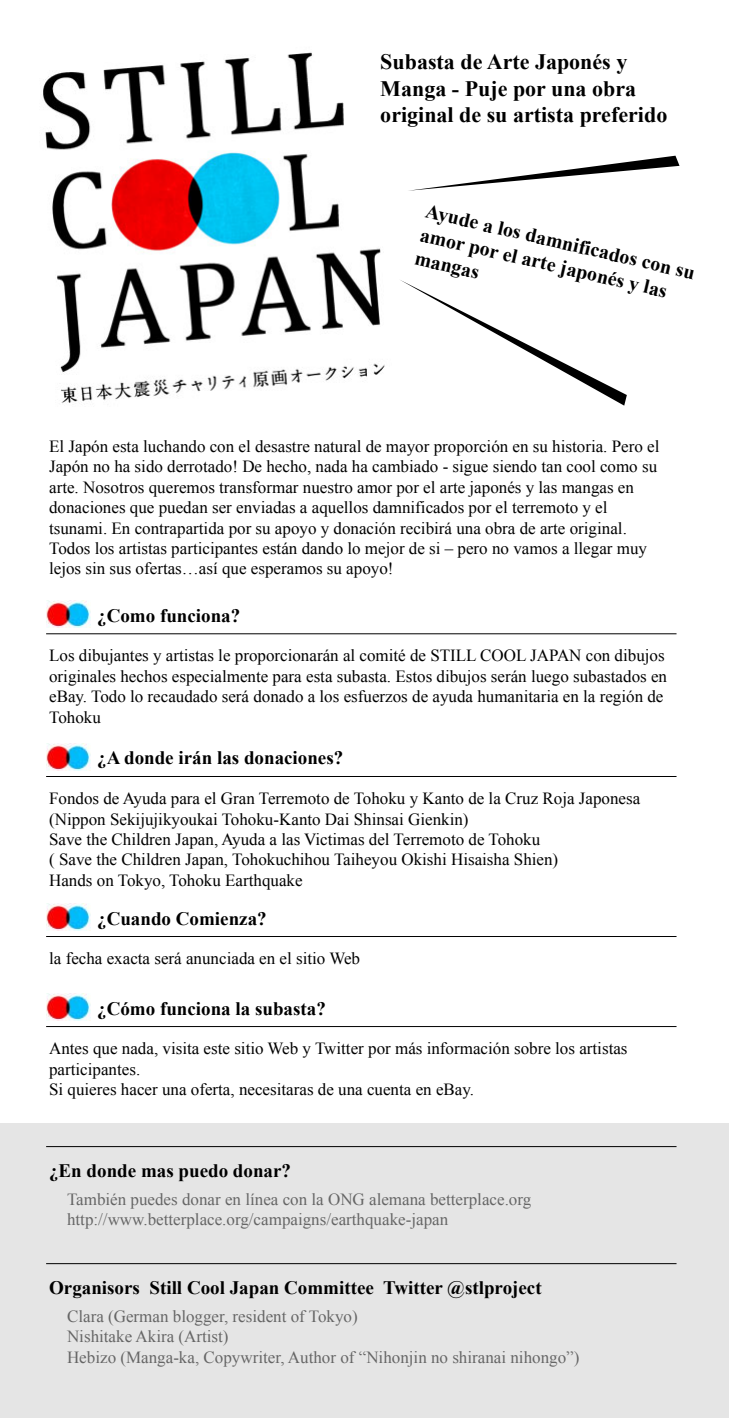
<style>
.page{position:relative;width:729px;height:1418px;background:#fff}
.page>*{position:absolute;margin:0;border:0;box-sizing:border-box;transform-origin:0 0}
.t1{font:700 22px/26.4px "Times New Roman";color:#000}
.t2{font:700 20px/23.9px "Times New Roman";color:#000}
.t3{font:700 19px "Times New Roman";color:#000}
.t4{font:17px/20.4px "Times New Roman";color:#000}
.t5{font:17px/20.4px "Times New Roman";color:#666}
</style>
<div class="page">
<img style="left:43px;top:52px;width:342px;height:351px">
<img style="left:46px;top:600px;width:44px;height:27px">
<svg style="left:409px;top:156px;width:270px;height:35px"></svg>
<svg style="left:400px;top:280px;width:226px;height:125px"></svg>
<img style="left:46px;top:743px;width:44px;height:27px">
<img style="left:46px;top:903px;width:44px;height:27px">
<img style="left:46px;top:993px;width:44px;height:27px">
<div style="left:0;top:1123px;width:729px;height:294px;background:#e5e5e5"></div>
<p class="t1" style="left:380px;top:48px;width:288px">Subasta de Arte Japonés y<br>Manga - Puje por una obra original de su artista preferido</p>
<p class="t2" style="left:428px;top:199px;width:277px;rotate:13deg">Ayude a los damnificados con su amor por el arte japonés y las mangas</p>
<p class="t4" style="left:49px;top:436px;width:611px">El Japón esta luchando con el desastre natural de mayor proporción en su historia. Pero el Japón no ha sido derrotado! De hecho, nada ha cambiado - sigue siendo tan cool como su arte. Nosotros queremos transformar nuestro amor por el arte japonés y las mangas en donaciones que puedan ser enviadas a aquellos damnificados por el terremoto y el tsunami. En contrapartida por su apoyo y donación recibirá una obra de arte original.<br>Todos los artistas participantes están dando lo mejor de si – pero no vamos a llegar muy lejos sin sus ofertas…así que esperamos su apoyo!</p>
<p class="t3" style="left:97px;top:602px;width:145px">¿Como funciona?</p>
<p class="t4" style="left:49px;top:645px;width:619px">Los dibujantes y artistas le proporcionarán al comité de STILL COOL JAPAN con dibujos originales hechos especialmente para esta subasta. Estos dibujos serán luego subastados en eBay. Todo lo recaudado será donado a los esfuerzos de ayuda humanitaria en la región de Tohoku</p>
<p class="t3" style="left:97px;top:745px;width:247px">¿A donde irán las donaciones?</p>
<p class="t4" style="left:49px;top:788px;width:592px">Fondos de Ayuda para el Gran Terremoto de Tohoku y Kanto de la Cruz Roja Japonesa (Nippon Sekijujikyoukai Tohoku-Kanto Dai Shinsai Gienkin)<br>Save the Children Japan, Ayuda a las Victimas del Terremoto de Tohoku<br>( Save the Children Japan, Tohokuchihou Taiheyou Okishi Hisaisha Shien)<br>Hands on Tokyo, Tohoku Earthquake</p>
<p class="t3" style="left:97px;top:905px;width:171px">¿Cuando Comienza?</p>
<p class="t4" style="left:49px;top:948px;width:312px">la fecha exacta será anunciada en el sitio Web</p>
<p class="t3" style="left:97px;top:995px;width:230px">¿Cómo funciona la subasta?</p>
<p class="t4" style="left:49px;top:1038px;width:580px">Antes que nada, visita este sitio Web y Twitter por más información sobre los artistas participantes.<br>Si quieres hacer una oferta, necesitaras de una cuenta en eBay.</p>
<p class="t3" style="left:49px;top:1157px;width:243px">¿En donde mas puedo donar?</p>
<p class="t5" style="left:67px;top:1188px;width:465px">También puedes donar en línea con la ONG alemana betterplace.org http://www.betterplace.org/campaigns/earthquake-japan</p>
<p class="t3" style="left:49px;top:1274px;width:494px">Organisors Still Cool Japan Committee Twitter @stlproject</p>
<p class="t5" style="left:67px;top:1305px;width:514px">Clara (German blogger, resident of Tokyo)<br>Nishitake Akira (Artist)<br>Hebizo (Manga-ka, Copywriter, Author of “Nihonjin no shiranai nihongo”)</p>
</div>
